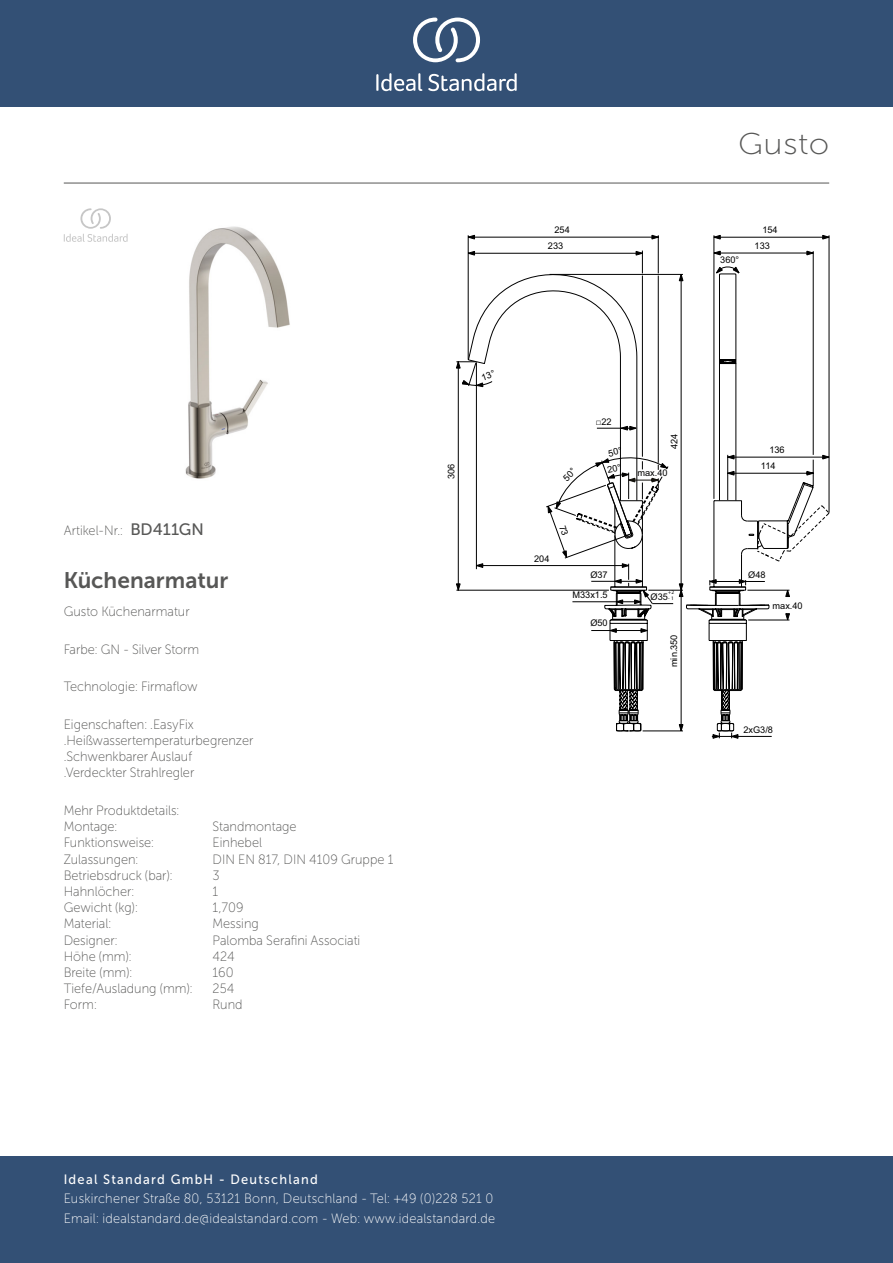
<style>
.page{position:relative;width:893px;height:1263px;background:#fff}
.page>*{position:absolute;margin:0;border:0;box-sizing:border-box;transform-origin:0 0}
._001_Produkttyp{font:30px "Museo Sans Cyrl 100";letter-spacing:.02em;color:#575756;scale:1.1 1}
.t1{font:22.5px "Museo Sans Cyrl 700";color:#575756}
.t2{font:13.5px/19.5px "Museo Sans Cyrl 100";letter-spacing:.02em;color:#fff;scale:.95 1}
.Features{font:13.5px/16.2px "Museo Sans Cyrl 100";color:#575756;scale:.95 1}
.Accreditations{font:13.5px "Museo Sans Cyrl 100";color:#575756;scale:.95 1}
.Designer{font:13.5px "Museo Sans Cyrl 100";color:#575756;scale:.95 1}
.t3{font:13.5px "Museo Sans Cyrl 500";letter-spacing:.1em;color:#fff;scale:.95 1}
.Operation_Type{font:13.5px "Museo Sans Cyrl 100";color:#575756;scale:.95 1}
.Depth__mm{font:13.5px "Museo Sans Cyrl 100";color:#575756;scale:.95 1}
.Technology{font:13.5px "Museo Sans Cyrl 100";color:#575756;scale:.95 1}
.Colour{font:13.5px "Museo Sans Cyrl 100";color:#575756;scale:.95 1}
.Mounting{font:13.5px "Museo Sans Cyrl 100";color:#575756;scale:.95 1}
.Operation_Pressure{font:13.5px "Museo Sans Cyrl 100";color:#575756;scale:.95 1}
.sku{font:13.5px "Museo Sans Cyrl 100";color:#575756;scale:.95 1}
.Marketing_Descriptio{font:13.5px "Museo Sans Cyrl 100";color:#575756;scale:.95 1}
.Net_Weight__kg{font:13.5px "Museo Sans Cyrl 100";color:#575756;scale:.95 1}
.Material{font:13.5px "Museo Sans Cyrl 100";color:#575756;scale:.95 1}
.Width__mm{font:13.5px "Museo Sans Cyrl 100";letter-spacing:-.005em;color:#575756;scale:.95 1}
.Tap_Holes{font:13.5px "Museo Sans Cyrl 100";color:#575756;scale:.95 1}
.Height__mm{font:13.5px "Museo Sans Cyrl 100";color:#575756;scale:.95 1}
.Shape{font:13.5px "Museo Sans Cyrl 100";color:#575756;scale:.95 1}
.t4{font:9.15px/16.4px "Arial";color:#000}
.t5{font:5.25px "Myriad Pro";color:#000}
.s1{font-family:"Museo Sans Cyrl 500";font-size:16.5px}
</style>
<div class="page">
<div style="left:0;top:1157px;width:893px;height:106px;background:#335075"></div>
<div style="left:0;top:0;width:893px;height:107px;background:#335075"></div>
<svg style="left:428px;top:73px;width:89px;height:18px"></svg>
<svg style="left:376px;top:73px;width:46px;height:18px"></svg>
<svg style="left:413px;top:18px;width:67px;height:44px"></svg>
<hr style="left:64px;top:183px;width:765px;height:1px;background:#575756">
<svg style="left:456px;top:235px;width:373px;height:356px"></svg>
<img style="left:185px;top:226px;width:105px;height:253px">
<svg style="left:64px;top:208px;width:64px;height:34px"></svg>
<svg style="left:456px;top:361px;width:38px;height:26px"></svg>
<svg style="left:547px;top:265px;width:282px;height:474px"></svg>
<p class="sku" style="left:64px;top:524px;width:149px">Artikel-Nr.: <span class="s1">BD411GN</span></p>
<p class="t1" style="left:64px;top:567px;width:166px">Küchenarmatur</p>
<p class="Marketing_Descriptio" style="left:64px;top:605px;width:134px">Gusto Küchenarmatur</p>
<p class="Colour" style="left:64px;top:642px;width:144px">Farbe: GN - Silver Storm</p>
<p class="Technology" style="left:64px;top:679px;width:143px">Technologie: Firmaflow</p>
<p class="Features" style="left:64px;top:716px;width:201px">Eigenschaften: .EasyFix .Heißwassertemperaturbegrenzer .Schwenkbarer Auslauf .Verdeckter Strahlregler</p>
<p class="Features" style="left:64px;top:802px;width:123px">Mehr Produktdetails:</p>
<p class="Mounting" style="left:64px;top:819px;width:58px">Montage:</p>
<p class="Mounting" style="left:213px;top:819px;width:90px">Standmontage</p>
<p class="Operation_Type" style="left:64px;top:835px;width:96px">Funktionsweise:</p>
<p class="Operation_Type" style="left:213px;top:835px;width:53px">Einhebel</p>
<p class="Accreditations" style="left:64px;top:852px;width:80px">Zulassungen:</p>
<p class="Accreditations" style="left:213px;top:852px;width:192px">DIN EN 817, DIN 4109 Gruppe 1</p>
<p class="Operation_Pressure" style="left:64px;top:868px;width:116px">Betriebsdruck (bar):</p>
<p class="Operation_Pressure" style="left:213px;top:868px;width:9px">3</p>
<p class="Tap_Holes" style="left:64px;top:884px;width:76px">Hahnlöcher:</p>
<p class="Tap_Holes" style="left:213px;top:884px;width:8px">1</p>
<p class="Net_Weight__kg" style="left:64px;top:900px;width:79px">Gewicht (kg):</p>
<p class="Net_Weight__kg" style="left:213px;top:900px;width:34px">1,709</p>
<p class="Material" style="left:64px;top:916px;width:51px">Material:</p>
<p class="Material" style="left:213px;top:916px;width:50px">Messing</p>
<p class="Designer" style="left:64px;top:933px;width:58px">Designer:</p>
<p class="Designer" style="left:213px;top:933px;width:157px">Palomba Serafini Associati</p>
<p class="Height__mm" style="left:64px;top:949px;width:73px">Höhe (mm):</p>
<p class="Height__mm" style="left:213px;top:949px;width:25px">424</p>
<p class="Width__mm" style="left:64px;top:965px;width:74px">Breite (mm):</p>
<p class="Width__mm" style="left:213px;top:965px;width:24px">160</p>
<p class="Depth__mm" style="left:64px;top:981px;width:137px">Tiefe/Ausladung (mm):</p>
<p class="Depth__mm" style="left:213px;top:981px;width:24px">254</p>
<p class="Shape" style="left:64px;top:997px;width:36px">Form:</p>
<p class="Shape" style="left:213px;top:997px;width:33px">Rund</p>
<p class="t4" style="left:443px;top:479px;width:17px;rotate:-90deg">306</p>
<p class="_001_Produkttyp" style="left:738px;top:128px;width:84px">Gusto</p>
<p class="t4" style="left:554px;top:222px;width:17px">254</p>
<p class="t4" style="left:762px;top:222px;width:17px">154</p>
<p class="t4" style="left:548px;top:238px;width:17px">233</p>
<p class="t4" style="left:755px;top:238px;width:17px">133</p>
<p class="t4" style="left:720px;top:252px;width:21px">360°</p>
<p class="t4" style="left:596px;top:413px;width:17px">□22</p>
<p class="t4" style="left:666px;top:449px;width:17px;rotate:-90deg">424</p>
<p class="t4" style="left:637px;top:465px;width:32px">max.40</p>
<p class="t4" style="left:534px;top:550px;width:17px">204</p>
<p class="t4" style="left:590px;top:566px;width:19px">Ø37</p>
<p class="t4" style="left:572px;top:586px;width:37px">M33x1.5</p>
<p class="t4" style="left:590px;top:615px;width:19px">Ø50</p>
<p class="t5" style="left:668px;top:589px;width:7px">+2</p>
<p class="t5" style="left:668px;top:595px;width:7px">- 1</p>
<p class="t4" style="left:651px;top:588px;width:19px">Ø35</p>
<p class="t4" style="left:666px;top:667px;width:34px;rotate:-90deg">min.350</p>
<p class="t4" style="left:761px;top:441px;width:25px;text-indent:8px">136<br>114</p>
<p class="t4" style="left:748px;top:566px;width:19px">Ø48</p>
<p class="t4" style="left:773px;top:597px;width:32px">max.40</p>
<p class="t4" style="left:743px;top:721px;width:31px">2xG3/8</p>
<p class="t3" style="left:64px;top:1172px;width:269px">Ideal Standard GmbH - Deutschland</p>
<p class="t2" style="left:64px;top:1189px;width:456px">Euskirchener Straße 80, 53121 Bonn, Deutschland - Tel: +49 (0)228 521 0<br>Email: idealstandard.de@idealstandard.com - Web: www.idealstandard.de</p>
</div>
